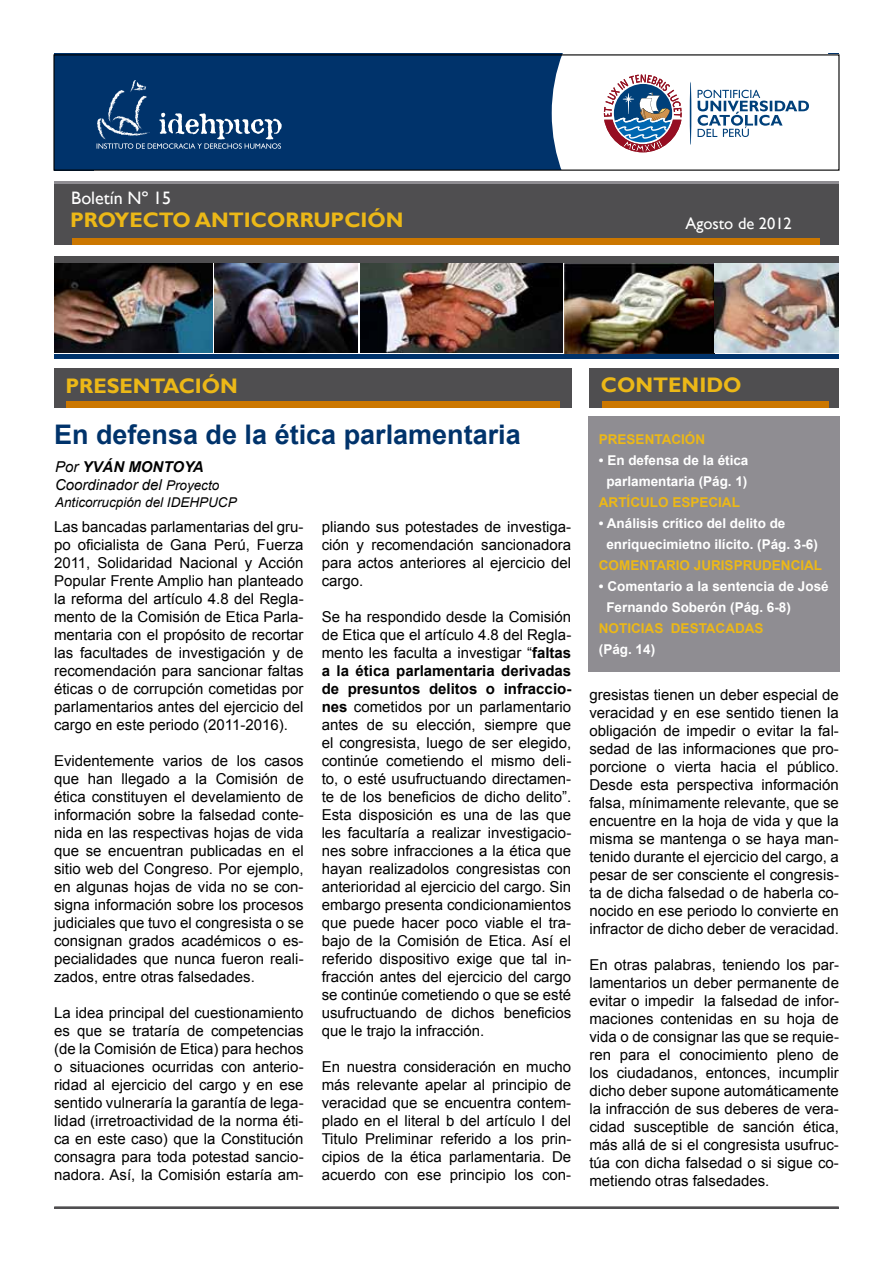
<style>
.page{position:relative;width:893px;height:1263px;background:#fff}
.page>*{position:absolute;margin:0;border:0;box-sizing:border-box;transform-origin:0 0}
.t1{font:700 27px "Arial";color:#00336b}
.t2{font:700 21px "Gill Sans";color:#ecb817}
.t3{font:18px "Gill Sans";color:#fff}
.t4{font:16.5px "Gill Sans";color:#fff}
.t5{font:15px/18px "Arial";color:#000;text-align:justify}
.t6{font:italic 15px/18px "Arial";color:#000}
.t7{font:700 13.5px/21px "Arial";color:#fff}
.t8{font:700 13.5px "Arial";color:#ecb817}
.t9{font:italic 13.5px "Arial";color:#000}
.s1{font-weight:700}
.s2{font-size:13.5px}
</style>
<div class="page">
<div style="left:54px;top:54px;width:785px;height:116px;background:#00336b"></div>
<div style="left:552px;top:53px;width:287px;height:217px;background:#fff"></div>
<div style="left:828px;top:54px;width:11px;height:116px;background:#fff"></div>
<svg style="left:604px;top:74px;width:205px;height:78px;background:#c0c5d2"></svg>
<svg style="left:96px;top:80px;width:186px;height:69px"></svg>
<div style="left:54px;top:181px;width:785px;height:7px;background:#8f8d92"></div>
<div style="left:54px;top:184px;width:785px;height:60px;background:#4f4e50"></div>
<div style="left:53px;top:54px;width:786px;height:117px;border:1px solid #000"></div>
<div style="left:72px;top:238px;width:748px;height:6px;background:#cb7700"></div>
<svg style="left:54px;top:274px;width:785px;height:85px"></svg>
<div style="left:589px;top:368px;width:250px;height:40px;background:#4f4e50"></div>
<div style="left:602px;top:401px;width:226px;height:7px;background:#cb7700"></div>
<div style="left:54px;top:368px;width:517px;height:40px;background:#4f4e50"></div>
<div style="left:66px;top:401px;width:494px;height:7px;background:#cb7700"></div>
<img style="left:54px;top:264px;width:159px;height:88px">
<img style="left:360px;top:264px;width:202px;height:88px">
<img style="left:215px;top:264px;width:143px;height:88px">
<img style="left:564px;top:264px;width:275px;height:89px">
<hr style="left:54px;top:354px;width:785px;height:4px;background:#00336b">
<div style="left:54px;top:256px;width:785px;height:7px;background:#4f4e50"></div>
<div style="left:588px;top:416px;width:252px;height:256px;background:#8f8d92"></div>
<div style="left:54px;top:1207px;width:785px;height:2px;border:2px solid #4f4e50"></div>
<p class="t3" style="left:71px;top:187px;width:101px">Boletín Nº 15</p>
<h2 class="t2" style="left:70px;top:207px;width:335px">PROYECTO ANTICORRUPCIÓN</h2>
<p class="t4" style="left:685px;top:214px;width:108px">Agosto de 2012</p>
<h2 class="t2" style="left:65px;top:373px;width:174px">PRESENTACIÓN</h2>
<h2 class="t2" style="left:601px;top:372px;width:142px">CONTENIDO</h2>
<h1 class="t1" style="left:54px;top:416px;width:468px">En defensa de la ética parlamentaria</h1>
<p class="t6" style="left:55px;top:458px;width:166px">Por <span class="s1">YVÁN MONTOYA<br></span>Coordinador del <span class="s2">Proyecto</span></p>
<p class="t9" style="left:55px;top:493px;width:183px">Anticorrucpión del IDEHPUCP</p>
<p class="t5" style="left:54px;top:518px;width:251px">Las bancadas parlamentarias del gru&shy;po oficialista de Gana Perú, Fuerza 2011, Solidaridad Nacional y Acción Popular Frente Amplio han planteado la reforma del artículo 4.8 del Regla&shy;mento de la Comisión de Etica Parla&shy;mentaria con el propósito de recortar las facultades de investigación y de recomendación para sancionar faltas éticas o de corrupción cometidas por parlamentarios antes del ejercicio del cargo en este periodo (2011-2016).</p>
<p class="t5" style="left:54px;top:752px;width:251px">Evidentemente varios de los casos que han llegado a la Comisión de ética constituyen el develamiento de información sobre la falsedad conte&shy;nida en las respectivas hojas de vida que se encuentran publicadas en el sitio web del Congreso. Por ejemplo, en algunas hojas de vida no se con&shy;signa información sobre los procesos judiciales que tuvo el congresista o se consignan grados académicos o es&shy;pecialidades que nunca fueron reali&shy;zados, entre otras falsedades.</p>
<p class="t5" style="left:54px;top:1004px;width:251px">La idea principal del cuestionamiento es que se trataría de competencias (de la Comisión de Etica) para hechos o situaciones ocurridas con anterio&shy;ridad al ejercicio del cargo y en ese sentido vulneraría la garantía de lega&shy;lidad (irretroactividad de la norma éti&shy;ca en este caso) que la Constitución consagra para toda potestad sancio&shy;nadora. Así, la Comisión estaría am-</p>
<p class="t5" style="left:322px;top:518px;width:251px">pliando sus potestades de investiga&shy;ción y recomendación sancionadora para actos anteriores al ejercicio del cargo.</p>
<p class="t5" style="left:322px;top:608px;width:251px">Se ha respondido desde la Comisión de Etica que el artículo 4.8 del Regla&shy;mento les faculta a investigar “<span class="s1">faltas a la ética parlamentaria derivadas de presuntos delitos o infraccio&shy;nes</span> cometidos por un parlamentario antes de su elección, siempre que el congresista, luego de ser elegido, continúe cometiendo el mismo deli&shy;to, o esté usufructuando directamen&shy;te de los beneficios de dicho delito”.<br>Esta disposición es una de las que les facultaría a realizar investigacio&shy;nes sobre infracciones a la ética que hayan realizadolos congresistas con anterioridad al ejercicio del cargo. Sin embargo presenta condicionamientos que puede hacer poco viable el tra&shy;bajo de la Comisión de Etica. Así el referido dispositivo exige que tal in&shy;fracción antes del ejercicio del cargo se continúe cometiendo o que se esté usufructuando de dichos beneficios que le trajo la infracción.</p>
<p class="t5" style="left:322px;top:1058px;width:251px">En nuestra consideración en mucho más relevante apelar al principio de veracidad que se encuentra contem&shy;plado en el literal b del artículo I del Titulo Preliminar referido a los prin&shy;cipios de la ética parlamentaria. De acuerdo con ese principio los con-</p>
<p class="t8" style="left:599px;top:430px;width:108px">PRESENTACIÓN</p>
<p class="t7" style="left:599px;top:450px;width:151px;text-align:center">• En defensa de la ética parlamentaria (Pág. 1)</p>
<p class="t8" style="left:599px;top:493px;width:143px">ARTÍCULO ESPECIAL</p>
<p class="t7" style="left:606px;top:513px;width:213px;text-indent:-8px">• Análisis crítico del delito de enriquecimietno ilícito. (Pág. 3-6)</p>
<p class="t8" style="left:599px;top:556px;width:225px">COMENTARIO JURISPRUDENCIAL</p>
<p class="t7" style="left:606px;top:576px;width:224px;text-indent:-8px">• Comentario a la sentencia de José<br>Fernando Soberón (Pág. 6-8)</p>
<p class="t8" style="left:599px;top:619px;width:166px">NOTICIAS DESTACADAS</p>
<p class="t7" style="left:599px;top:639px;width:58px">(Pág. 14)</p>
<p class="t5" style="left:589px;top:686px;width:251px">gresistas tienen un deber especial de veracidad y en ese sentido tienen la obligación de impedir o evitar la fal&shy;sedad de las informaciones que pro&shy;porcione o vierta hacia el público.<br>Desde esta perspectiva información falsa, mínimamente relevante, que se encuentre en la hoja de vida y que la misma se mantenga o se haya man&shy;tenido durante el ejercicio del cargo, a pesar de ser consciente el congresis&shy;ta de dicha falsedad o de haberla co&shy;nocido en ese periodo lo convierte en infractor de dicho deber de veracidad.</p>
<p class="t5" style="left:589px;top:956px;width:251px">En otras palabras, teniendo los par&shy;lamentarios un deber permanente de evitar o impedir la falsedad de infor&shy;maciones contenidas en su hoja de vida o de consignar las que se requie&shy;ren para el conocimiento pleno de los ciudadanos, entonces, incumplir dicho deber supone automáticamente la infracción de sus deberes de vera&shy;cidad susceptible de sanción ética, más allá de si el congresista usufruc&shy;túa con dicha falsedad o si sigue co&shy;metiendo otras falsedades.</p>
</div>
